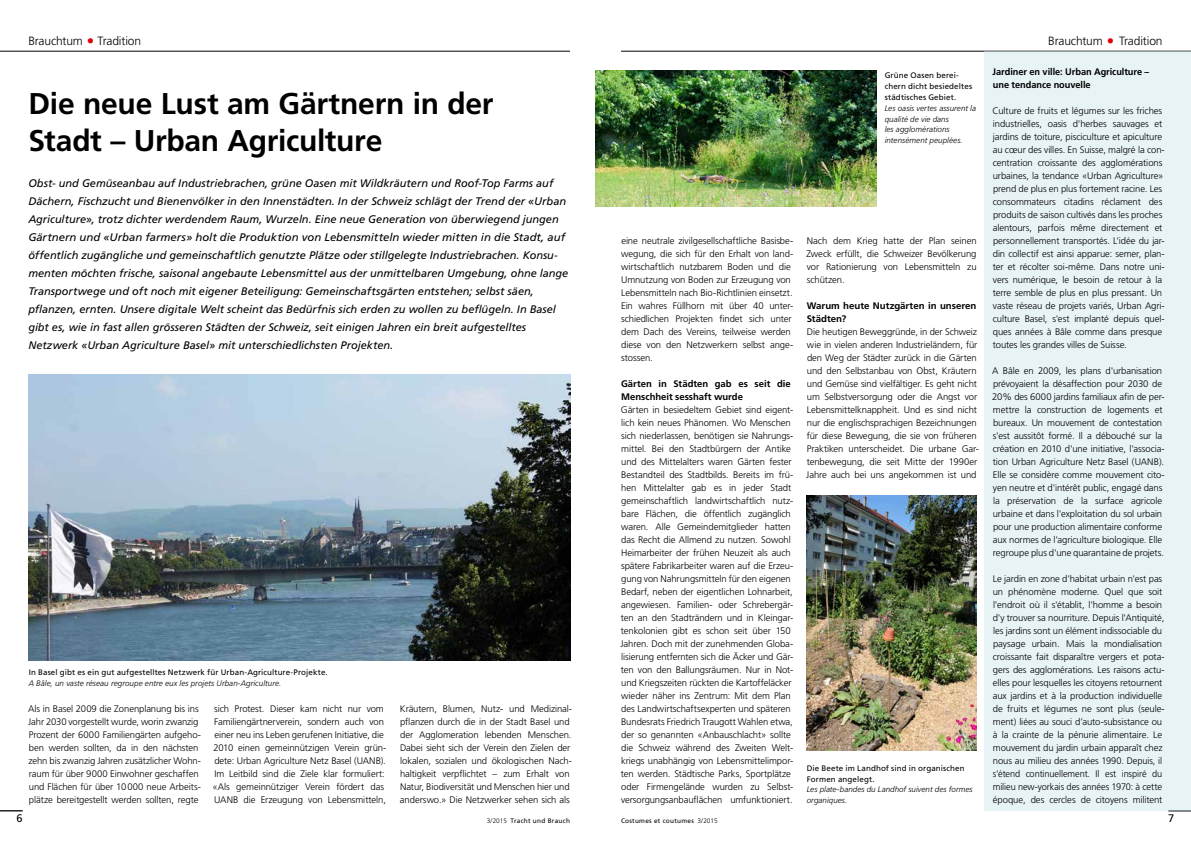
<style>
.page{position:relative;width:1191px;height:842px;background:#fff}
.page>*{position:absolute;margin:0;border:0;box-sizing:border-box;transform-origin:0 0}
.t1{font:700 30px/37px "Frutiger LT Std";letter-spacing:-.01em;color:#000}
.t2{font:300 12px "Frutiger LT Std";letter-spacing:-.015em;color:#000}
.t3{font:italic 11px/18px "Frutiger LT Std";color:#000}
.t4{font:11px "Frutiger LT Std";color:#000}
.t5{font:300 9.5px/13px "Frutiger LT Std";letter-spacing:-.01em;color:#000}
.t6{font:700 9.5px/13px "Frutiger LT Std";letter-spacing:-.005em;color:#000}
.t7{font:italic 300 8px/10.8px "Frutiger LT Std";letter-spacing:.005em;color:#000}
.t8{font:8px/10.8px "Frutiger LT Std";letter-spacing:.01em;color:#000}
.t9{font:6.5px "Frutiger LT Std";letter-spacing:.04em;color:#000}
.s1{font-weight:400;font-size:14.9px;color:#e3000b}
.s2{font-weight:300}
</style>
<div class="page">
<hr style="left:0;top:51px;width:570px;height:1px;background:#000">
<hr style="left:621px;top:51px;width:570px;height:1px;background:#000">
<svg style="left:0;top:810px;width:23px;height:1px"></svg>
<img style="left:806px;top:495px;width:171px;height:255px">
<div style="left:984px;top:51px;width:207px;height:760px;background:#e8f3f6"></div>
<img style="left:29px;top:374px;width:541px;height:286px">
<img style="left:595px;top:71px;width:281px;height:135px">
<p class="t2" style="left:28px;top:34px;width:114px">Brauchtum <span class="s1">•</span> Tradition</p>
<p class="t2" style="left:1048px;top:34px;width:116px">Brauchtum <span class="s1">•</span> Tradition</p>
<h1 class="t1" style="left:28px;top:85px;width:467px">Die neue Lust am Gärtnern in der<br>Stadt – Urban Agriculture</h1>
<p class="t3" style="left:28px;top:174px;width:541px">Obst- und Gemüseanbau auf Industriebrachen, grüne Oasen mit Wildkräutern und Roof-Top Farms auf Dächern, Fischzucht und Bienenvölker in den Innenstädten. In der Schweiz schlägt der Trend der «Urban Agriculture», trotz dichter werdendem Raum, Wurzeln. Eine neue Generation von überwiegend jungen Gärtnern und «Urban farmers» holt die Produktion von Lebensmitteln wieder mitten in die Stadt, auf öffentlich zugängliche und gemeinschaftlich genutzte Plätze oder stillgelegte Industriebrachen. Konsu&shy;menten möchten frische, saisonal angebaute Lebensmittel aus der unmittelbaren Umgebung, ohne lange Transportwege und oft noch mit eigener Beteiligung: Gemeinschaftsgärten entstehen; selbst säen, pflanzen, ernten. Unsere digitale Welt scheint das Bedürfnis sich erden zu wollen zu beflügeln. In Basel gibt es, wie in fast allen grösseren Städten der Schweiz, seit einigen Jahren ein breit aufgestelltes Netzwerk «Urban Agriculture Basel» mit unterschiedlichsten Projekten.</p>
<p class="t8" style="left:29px;top:667px;width:300px">In Basel gibt es ein gut aufgestelltes Netzwerk für Urban-Agriculture-Projekte.</p>
<p class="t7" style="left:29px;top:678px;width:254px">A Bâle, un vaste réseau regroupe entre eux les projets Urban-Agriculture.</p>
<p class="t5" style="left:213px;top:702px;width:175px">sich Protest. Dieser kam nicht nur vom Familiengärtnerverein, sondern auch von einer neu ins Leben gerufenen Initiative, die 2010 einen gemeinnützigen Verein grün&shy;dete: Urban Agriculture Netz Basel (UANB).<br>Im Leitbild sind die Ziele klar formuliert: «Als gemeinnütziger Verein fördert das UANB die Erzeugung von Lebensmitteln,</p>
<p class="t5" style="left:28px;top:702px;width:174px">Als in Basel 2009 die Zonenplanung bis ins Jahr 2030 vorgestellt wurde, worin zwanzig Prozent der 6000 Familiengärten aufgeho&shy;ben werden sollten, da in den nächsten zehn bis zwanzig Jahren zusätzlicher Wohn&shy;raum für über 9000 Einwohner geschaffen und Flächen für über 10000 neue Arbeits&shy;plätze bereitgestellt werden sollten, regte</p>
<p class="t5" style="left:400px;top:702px;width:174px">Kräutern, Blumen, Nutz- und Medizinal&shy;pflanzen durch die in der Stadt Basel und der Agglomeration lebenden Menschen.<br>Dabei sieht sich der Verein den Zielen der lokalen, sozialen und ökologischen Nach&shy;haltigkeit verpflichtet – zum Erhalt von Natur, Biodiversität und Menschen hier und anderswo.» Die Netzwerker sehen sich als</p>
<p class="t8" style="left:884px;top:70px;width:89px">Grüne Oasen berei&shy;chern dicht besiedeltes städtisches Gebiet.</p>
<p class="t7" style="left:884px;top:103px;width:93px">Les oasis vertes assurent la qualité de vie dans<br>les agglomérations intensément peuplées.</p>
<p class="t5" style="left:621px;top:234px;width:174px">eine neutrale zivilgesellschaftliche Basisbe&shy;wegung, die sich für den Erhalt von land&shy;wirtschaftlich nutzbarem Boden und die Umnutzung von Boden zur Erzeugung von Lebensmitteln nach Bio-Richtlinien einsetzt.<br>Ein wahres Füllhorn mit über 40 unter&shy;schiedlichen Projekten findet sich unter dem Dach des Vereins, teilweise werden diese von den Netzwerkern selbst ange&shy;stossen.</p>
<p class="t6" style="left:621px;top:377px;width:171px">Gärten in Städten gab es seit die<br>Menschheit sesshaft wurde</p>
<p class="t5" style="left:620px;top:403px;width:174px">Gärten in besiedeltem Gebiet sind eigent&shy;lich kein neues Phänomen. Wo Menschen sich niederlassen, benötigen sie Nahrungs&shy;mittel. Bei den Stadtbürgern der Antike und des Mittelalters waren Gärten fester Bestandteil des Stadtbilds. Bereits im frü&shy;hen Mittelalter gab es in jeder Stadt gemeinschaftlich landwirtschaftlich nutz&shy;bare Flächen, die öffentlich zugänglich waren. Alle Gemeindemitglieder hatten das Recht die Allmend zu nutzen. Sowohl Heimarbeiter der frühen Neuzeit als auch spätere Fabrikarbeiter waren auf die Erzeu&shy;gung von Nahrungsmitteln für den eigenen Bedarf, neben der eigentlichen Lohnarbeit, angewiesen. Familien- oder Schrebergär&shy;ten an den Stadträndern und in Kleingar&shy;tenkolonien gibt es schon seit über 150<br>Jahren. Doch mit der zunehmenden Globa&shy;lisierung entfernten sich die Äcker und Gär&shy;ten von den Ballungsräumen. Nur in Not&shy;und Kriegszeiten rückten die Kartoffeläcker wieder näher ins Zentrum: Mit dem Plan des Landwirtschaftsexperten und späteren Bundesrats Friedrich Traugott Wahlen etwa, der so genannten «Anbauschlacht» sollte die Schweiz während des Zweiten Welt&shy;kriegs unabhängig von Lebensmittelimpor&shy;ten werden. Städtische Parks, Sportplätze oder Firmengelände wurden zu Selbst&shy;versorgungsanbauflächen umfunktioniert.</p>
<p class="t5" style="left:806px;top:234px;width:172px;text-align:justify">Nach dem Krieg hatte der Plan seinen Zweck erfüllt, die Schweizer Bevölkerung vor Rationierung von Lebensmitteln zu schützen.</p>
<p class="t6" style="left:807px;top:299px;width:171px">Warum heute Nutzgärten in unseren<br>Städten?</p>
<p class="t5" style="left:806px;top:325px;width:174px">Die heutigen Beweggründe, in der Schweiz wie in vielen anderen Industrieländern, für den Weg der Städter zurück in die Gärten und den Selbstanbau von Obst, Kräutern und Gemüse sind vielfältiger. Es geht nicht um Selbstversorgung oder die Angst vor Lebensmittelknappheit. Und es sind nicht nur die englischsprachigen Bezeichnungen für diese Bewegung, die sie von früheren Praktiken unterscheidet. Die urbane Gar&shy;tenbewegung, die seit Mitte der 1990er Jahre auch bei uns angekommen ist und</p>
<p class="t8" style="left:806px;top:763px;width:159px">Die Beete im Landhof sind in organischen<br>Formen angelegt.</p>
<p class="t7" style="left:806px;top:784px;width:167px">Les plate-bandes du Landhof suivent des formes organiques.</p>
<p class="t6" style="left:992px;top:65px;width:158px">Jardiner en ville: Urban Agriculture – une tendance nouvelle</p>
<p class="t5" style="left:992px;top:104px;width:174px">Culture de fruits et légumes sur les friches industrielles, oasis d'herbes sauvages et jardins de toiture, pisciculture et apiculture au cœur des villes. En Suisse, malgré la con&shy;centration croissante des agglomérations urbaines, la tendance «Urban Agriculture» prend de plus en plus fortement racine. Les consommateurs citadins réclament des produits de saison cultivés dans les proches alentours, parfois même directement et personnellement transportés. L'idée du jar&shy;din collectif est ainsi apparue: semer, plan&shy;ter et récolter soi-même. Dans notre uni&shy;vers numérique, le besoin de retour à la terre semble de plus en plus pressant. Un vaste réseau de projets variés, Urban Agri&shy;culture Basel, s'est implanté depuis quel&shy;ques années à Bâle comme dans presque toutes les grandes villes de Suisse.</p>
<p class="t5" style="left:992px;top:364px;width:174px">A Bâle en 2009, les plans d'urbanisation prévoyaient la désaffection pour 2030 de 20% des 6000 jardins familiaux afin de per&shy;mettre la construction de logements et bureaux. Un mouvement de contestation s'est aussitôt formé. Il a débouché sur la création en 2010 d'une initiative, l'associa&shy;tion Urban Agriculture Netz Basel (UANB).<br>Elle se considère comme mouvement cito&shy;yen neutre et d'intérêt public, engagé dans la préservation de la surface agricole urbaine et dans l'exploitation du sol urbain pour une production alimentaire conforme aux normes de l'agriculture biologique. Elle regroupe plus d'une quarantaine de projets.</p>
<p class="t5" style="left:992px;top:572px;width:173px">Le jardin en zone d'habitat urbain n'est pas un phénomène moderne. Quel que soit l'endroit où il s'établit, l'homme a besoin d'y trouver sa nourriture. Depuis l'Antiquité, les jardins sont un élément indissociable du paysage urbain. Mais la mondialisation croissante fait disparaître vergers et pota&shy;gers des agglomérations. Les raisons actu&shy;elles pour lesquelles les citoyens retournent aux jardins et à la production individuelle de fruits et légumes ne sont plus (seule&shy;ment) liées au souci d’auto-subsistance ou à la crainte de la pénurie alimentaire. Le mouvement du jardin urbain apparaît chez nous au milieu des années 1990. Depuis, il s'étend continuellement. Il est inspiré du milieu new-yorkais des années 1970: à cette époque, des cercles de citoyens militent</p>
<p class="t4" style="left:17px;top:811px;width:8px">6</p>
<p class="t4" style="left:1168px;top:811px;width:8px">7</p>
<p class="t9" style="left:487px;top:817px;width:85px"><span class="s2">3/2015</span> Tracht und Brauch</p>
<p class="t9" style="left:621px;top:817px;width:98px">Costumes et coutumes <span class="s2">3/2015</span></p>
</div>
